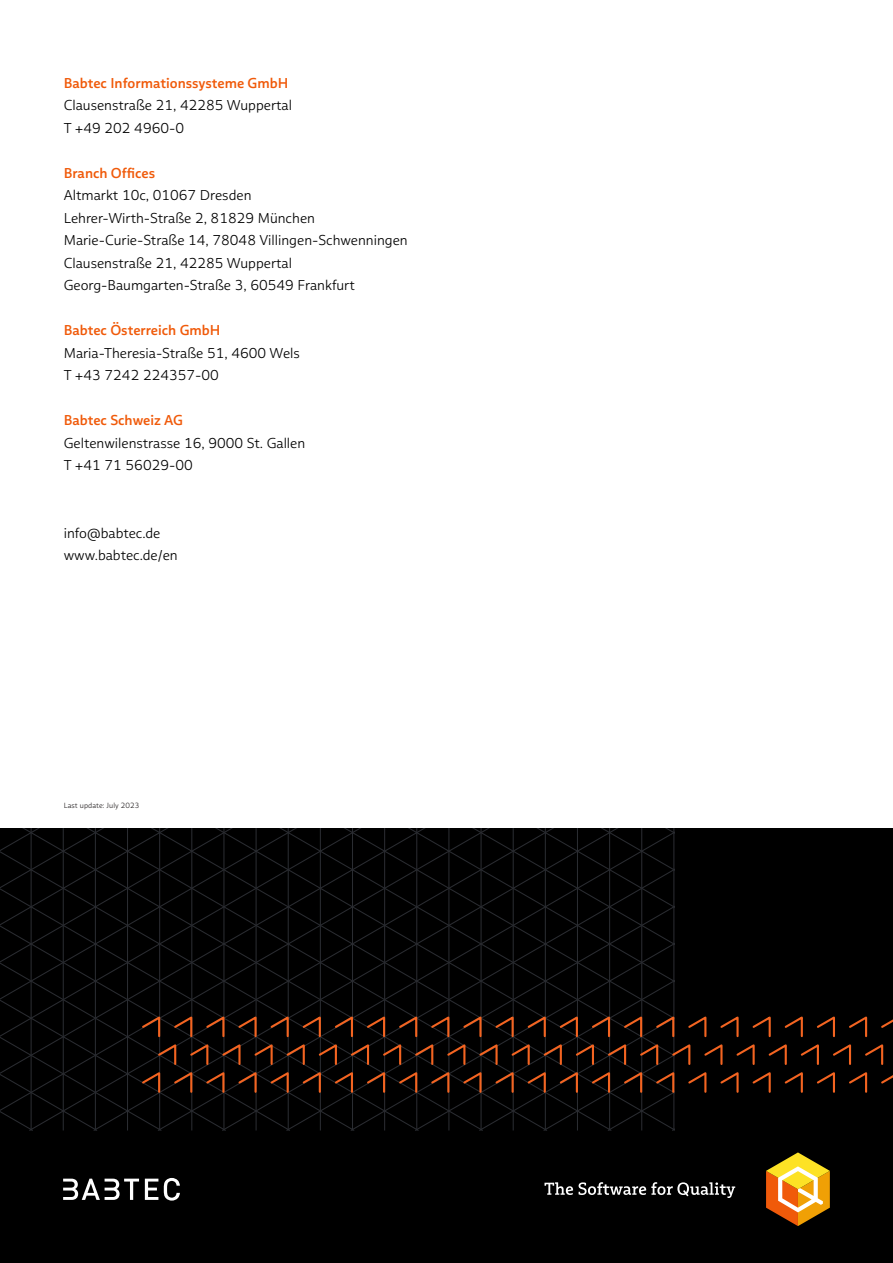
<style>
.page{position:relative;width:893px;height:1263px;background:#fff}
.page>*{position:absolute;margin:0;border:0;box-sizing:border-box;transform-origin:0 0}
.Neu--Fließ__Sans_Light__Schwarz__9_5_15{font:300 14.25px "Babtec Sans";color:#000}
.Neu--Fließ__Sans_Light__Schwarz__9_5_15-2{font:600 14.25px "Babtec Sans";color:#f05a0a}
.Neu--BU__Sans__Light__Orange__7_5_9{font:300 7.5px "Babtec Sans";letter-spacing:.01em;color:#231f20}
</style>
<div class="page">
<div style="left:0;top:829px;width:893px;height:434px;background:#000"></div>
<svg style="left:145px;top:1179px;width:13px;height:21px"></svg>
<svg style="left:63px;top:1179px;width:76px;height:21px"></svg>
<svg style="left:164px;top:1178px;width:16px;height:23px"></svg>
<svg style="left:766px;top:1152px;width:64px;height:74px"></svg>
<svg style="left:156px;top:829px;width:65px;height:76px"></svg>
<svg style="left:221px;top:829px;width:64px;height:76px"></svg>
<svg style="left:285px;top:829px;width:64px;height:76px"></svg>
<svg style="left:349px;top:829px;width:325px;height:76px"></svg>
<svg style="left:414px;top:831px;width:260px;height:74px"></svg>
<svg style="left:478px;top:868px;width:196px;height:37px"></svg>
<svg style="left:0;top:905px;width:892px;height:225px"></svg>
<svg style="left:544px;top:1182px;width:191px;height:16px"></svg>
<p class="Neu--Fließ__Sans_Light__Schwarz__9_5_15-2" style="left:64px;top:74px;width:226px">Babtec Informationssysteme GmbH</p>
<p class="Neu--Fließ__Sans_Light__Schwarz__9_5_15" style="left:64px;top:97px;width:230px">Clausenstraße 21, 42285 Wuppertal</p>
<p class="Neu--Fließ__Sans_Light__Schwarz__9_5_15" style="left:64px;top:119px;width:122px">T +49 202 4960-0</p>
<p class="Neu--Fließ__Sans_Light__Schwarz__9_5_15-2" style="left:64px;top:164px;width:93px">Branch Offices</p>
<p class="Neu--Fließ__Sans_Light__Schwarz__9_5_15" style="left:64px;top:187px;width:189px">Altmarkt 10c, 01067 Dresden</p>
<p class="Neu--Fließ__Sans_Light__Schwarz__9_5_15" style="left:64px;top:209px;width:253px">Lehrer-Wirth-Straße 2, 81829 München</p>
<p class="Neu--Fließ__Sans_Light__Schwarz__9_5_15" style="left:64px;top:232px;width:345px">Marie-Curie-Straße 14, 78048 Villingen-Schwenningen</p>
<p class="Neu--Fließ__Sans_Light__Schwarz__9_5_15" style="left:64px;top:254px;width:230px">Clausenstraße 21, 42285 Wuppertal</p>
<p class="Neu--Fließ__Sans_Light__Schwarz__9_5_15" style="left:64px;top:277px;width:292px">Georg-Baumgarten-Straße 3, 60549 Frankfurt</p>
<p class="Neu--Fließ__Sans_Light__Schwarz__9_5_15-2" style="left:64px;top:321px;width:158px">Babtec Österreich GmbH</p>
<p class="Neu--Fließ__Sans_Light__Schwarz__9_5_15" style="left:64px;top:344px;width:238px">Maria-Theresia-Straße 51, 4600 Wels</p>
<p class="Neu--Fließ__Sans_Light__Schwarz__9_5_15" style="left:64px;top:367px;width:157px">T +43 7242 224357-00</p>
<p class="Neu--Fließ__Sans_Light__Schwarz__9_5_15-2" style="left:64px;top:411px;width:121px">Babtec Schweiz AG</p>
<p class="Neu--Fließ__Sans_Light__Schwarz__9_5_15" style="left:64px;top:434px;width:243px">Geltenwilenstrasse 16, 9000 St. Gallen</p>
<p class="Neu--Fließ__Sans_Light__Schwarz__9_5_15" style="left:64px;top:457px;width:131px">T +41 71 56029-00</p>
<p class="Neu--Fließ__Sans_Light__Schwarz__9_5_15" style="left:64px;top:524px;width:98px">info@babtec.de</p>
<p class="Neu--Fließ__Sans_Light__Schwarz__9_5_15" style="left:64px;top:547px;width:115px">www.babtec.de/en</p>
<p class="Neu--BU__Sans__Light__Orange__7_5_9" style="left:64px;top:801px;width:77px">Last update: July 2023</p>
</div>
